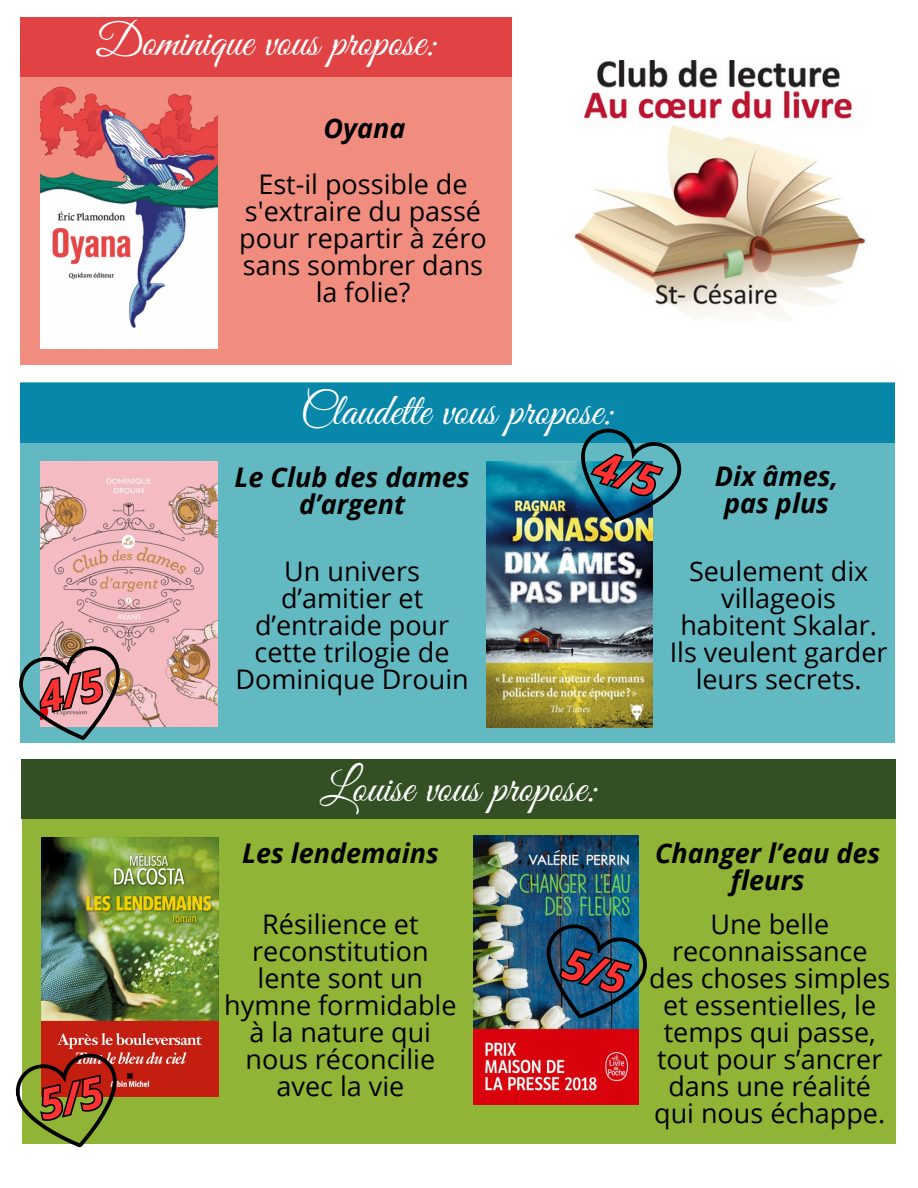
<style>
.page{position:relative;width:918px;height:1188px;background:#fff}
.page>*{position:absolute;margin:0;border:0;box-sizing:border-box;transform-origin:0 0}
.t1{font:45px "Great Vibes";color:#fff}
.t2{font:45px "Great Vibes";color:#fefdfd}
.t3{font:27px/27px "Open Sans";color:#000;text-align:center}
.t4{font:italic 700 27px/27px "Open Sans";color:#000;text-align:center}
</style>
<div class="page">
<img style="left:574px;top:60px;width:292px;height:257px">
<div style="left:20px;top:17px;width:491px;height:347px;background:#f08d7f"></div>
<img style="left:41px;top:86px;width:176px;height:262px">
<div style="left:20px;top:382px;width:874px;height:361px;background:#63b9c1"></div>
<img style="left:40px;top:461px;width:178px;height:266px">
<img style="left:487px;top:462px;width:165px;height:265px">
<div style="left:22px;top:759px;width:874px;height:384px;background:#8fb436"></div>
<img style="left:42px;top:838px;width:177px;height:258px">
<img style="left:473px;top:835px;width:166px;height:269px">
<div style="left:22px;top:759px;width:874px;height:60px;background:#334f24"></div>
<div style="left:20px;top:17px;width:491px;height:60px;background:#e14344"></div>
<div style="left:20px;top:383px;width:874px;height:59px;background:#0887aa"></div>
<svg style="left:19px;top:641px;width:114px;height:99px"></svg>
<img style="left:564px;top:428px;width:124px;height:109px">
<svg style="left:15px;top:1048px;width:115px;height:100px"></svg>
<img style="left:531px;top:918px;width:116px;height:115px">
<p class="t1" style="left:96px;top:17px;width:342px">Dominique vous propose:</p>
<h3 class="t4" style="left:323px;top:114px;width:84px">Oyana</h3>
<h1 class="t3" style="left:239px;top:170px;width:249px">Est-il possible de s'extraire du passé pour repartir à zéro sans sombrer dans la folie?</h1>
<p class="t1" style="left:300px;top:386px;width:315px">Claudette vous propose:</p>
<p class="t4" style="left:235px;top:463px;width:237px">Le Club des dames d’argent</p>
<p class="t4" style="left:715px;top:462px;width:125px">Dix âmes, pas plus</p>
<h3 class="t3" style="left:235px;top:557px;width:235px">Un univers d’amitier et d’entraide pour cette trilogie de<br>Dominique Drouin</h3>
<p class="t2" style="left:320px;top:762px;width:279px">Louise vous propose:</p>
<p class="t3" style="left:670px;top:557px;width:219px">Seulement dix villageois habitent Skalar.<br>Ils veulent garder leurs secrets.</p>
<h2 class="t4" style="left:242px;top:839px;width:198px">Les lendemains</h2>
<p class="t4" style="left:655px;top:839px;width:227px">Changer l’eau des fleurs</p>
<h3 class="t3" style="left:649px;top:911px;width:243px">Une belle reconnaissance des choses simples et essentielles, le temps qui passe, tout pour s’ancrer dans une réalité qui nous échappe.</h3>
<h1 class="t3" style="left:224px;top:911px;width:234px">Résilience et reconstitution lente sont un hymne formidable à la nature qui nous réconcilie avec la vie</h1>
</div>
